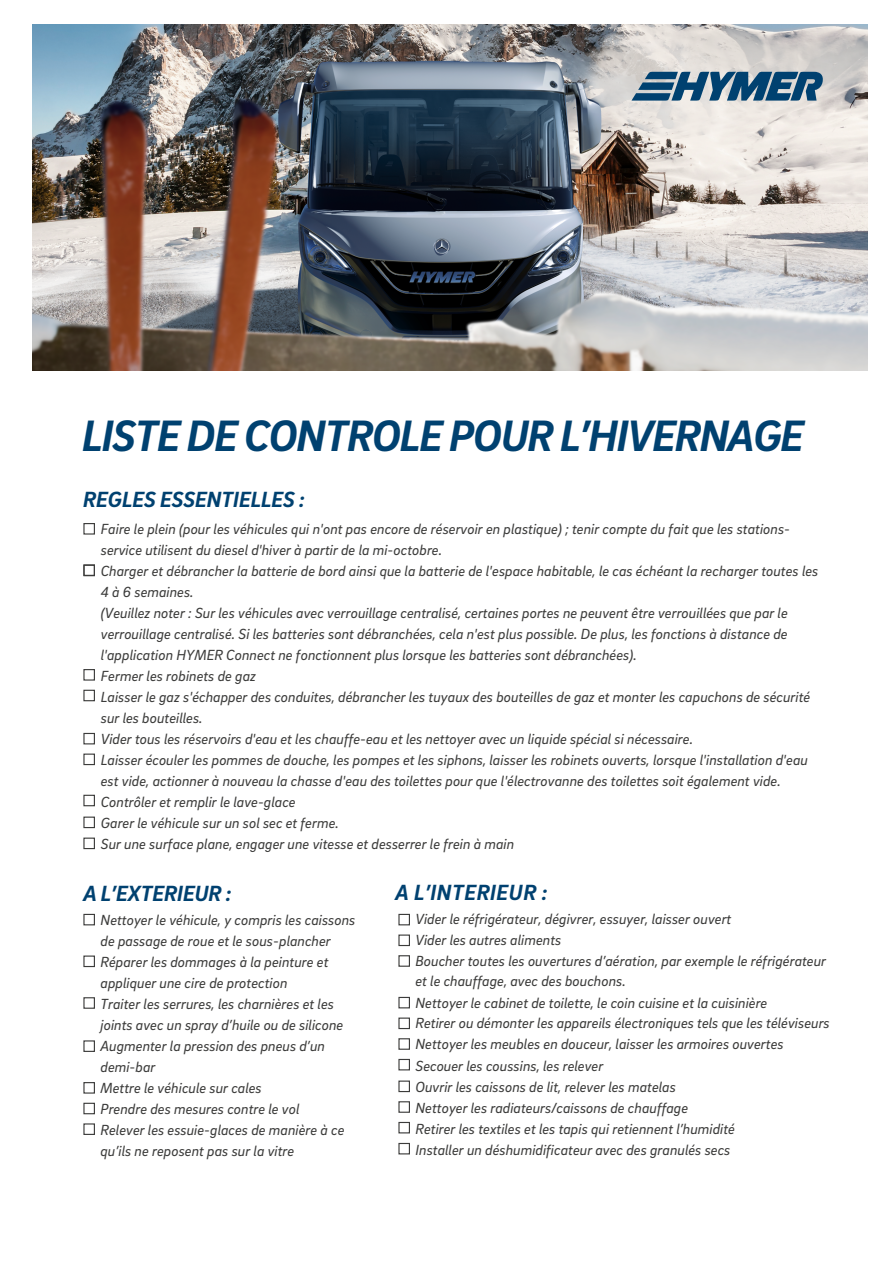
<style>
.page{position:relative;width:893px;height:1263px;background:#fff}
.page>*{position:absolute;margin:0;border:0;box-sizing:border-box;transform-origin:0 0}
.t1{font:italic 700 45px "Brix Sans";letter-spacing:-.03em;color:#004170}
.t2{font:italic 700 22.5px "Brix Sans";letter-spacing:-.005em;color:#004170}
.t3{font:italic 700 22.5px "Brix Sans";letter-spacing:.02em;color:#004170}
.t4{font:italic 15px/21px "Brix Sans";color:#3c3c3b}
</style>
<div class="page">
<img style="left:32px;top:24px;width:836px;height:346px">
<svg style="left:631px;top:72px;width:193px;height:29px;background:#4d7693"></svg>
<div style="left:83px;top:690px;width:12px;height:11px;border:1px solid #3c3c3b"></div>
<div style="left:83px;top:733px;width:12px;height:11px;border:1px solid #3c3c3b"></div>
<div style="left:83px;top:753px;width:12px;height:12px;border:1px solid #3c3c3b"></div>
<div style="left:83px;top:669px;width:12px;height:12px;border:1px solid #3c3c3b"></div>
<div style="left:83px;top:564px;width:12px;height:12px;border:1px solid #3c3c3b"></div>
<div style="left:83px;top:523px;width:12px;height:12px;border:1px solid #3c3c3b"></div>
<div style="left:83px;top:816px;width:12px;height:12px;border:1px solid #3c3c3b"></div>
<div style="left:83px;top:1082px;width:12px;height:11px;border:1px solid #3c3c3b"></div>
<div style="left:83px;top:1103px;width:12px;height:11px;border:1px solid #3c3c3b"></div>
<div style="left:83px;top:1123px;width:12px;height:12px;border:1px solid #3c3c3b"></div>
<div style="left:83px;top:1040px;width:12px;height:12px;border:1px solid #3c3c3b"></div>
<div style="left:83px;top:955px;width:12px;height:12px;border:1px solid #3c3c3b"></div>
<div style="left:83px;top:997px;width:12px;height:12px;border:1px solid #3c3c3b"></div>
<div style="left:83px;top:914px;width:12px;height:11px;border:1px solid #3c3c3b"></div>
<div style="left:83px;top:795px;width:12px;height:11px;border:1px solid #3c3c3b"></div>
<div style="left:398px;top:1017px;width:12px;height:12px;border:1px solid #3c3c3b"></div>
<div style="left:398px;top:1038px;width:12px;height:12px;border:1px solid #3c3c3b"></div>
<div style="left:398px;top:1059px;width:12px;height:11px;border:1px solid #3c3c3b"></div>
<div style="left:398px;top:997px;width:12px;height:11px;border:1px solid #3c3c3b"></div>
<div style="left:398px;top:934px;width:12px;height:12px;border:1px solid #3c3c3b"></div>
<div style="left:398px;top:955px;width:12px;height:12px;border:1px solid #3c3c3b"></div>
<div style="left:398px;top:914px;width:12px;height:11px;border:1px solid #3c3c3b"></div>
<div style="left:398px;top:1080px;width:12px;height:12px;border:1px solid #3c3c3b"></div>
<div style="left:398px;top:1101px;width:12px;height:12px;border:1px solid #3c3c3b"></div>
<div style="left:398px;top:1122px;width:12px;height:11px;border:1px solid #3c3c3b"></div>
<div style="left:83px;top:837px;width:12px;height:12px;border:1px solid #3c3c3b"></div>
<div style="left:398px;top:1143px;width:12px;height:11px;border:1px solid #3c3c3b"></div>
<h1 class="t1" style="left:82px;top:406px;width:723px">LISTE DE CONTROLE POUR L’HIVERNAGE</h1>
<h2 class="t2" style="left:83px;top:484px;width:223px">REGLES ESSENTIELLES :</h2>
<p class="t4" style="left:101px;top:517px;width:719px">Faire le plein (pour les véhicules qui n'ont pas encore de réservoir en plastique) ; tenir compte du fait que les stations&shy;service utilisent du diesel d'hiver à partir de la mi-octobre.<br>Charger et débrancher la batterie de bord ainsi que la batterie de l'espace habitable, le cas échéant la recharger toutes les 4 à 6 semaines.<br>(Veuillez noter : Sur les véhicules avec verrouillage centralisé, certaines portes ne peuvent être verrouillées que par le verrouillage centralisé. Si les batteries sont débranchées, cela n'est plus possible. De plus, les fonctions à distance de l'application HYMER Connect ne fonctionnent plus lorsque les batteries sont débranchées).<br>Fermer les robinets de gaz<br>Laisser le gaz s'échapper des conduites, débrancher les tuyaux des bouteilles de gaz et monter les capuchons de sécurité sur les bouteilles.<br>Vider tous les réservoirs d'eau et les chauffe-eau et les nettoyer avec un liquide spécial si nécessaire.<br>Laisser écouler les pommes de douche, les pompes et les siphons, laisser les robinets ouverts, lorsque l'installation d'eau est vide, actionner à nouveau la chasse d'eau des toilettes pour que l'électrovanne des toilettes soit également vide.<br>Contrôler et remplir le lave-glace<br>Garer le véhicule sur un sol sec et ferme.<br>Sur une surface plane, engager une vitesse et desserrer le frein à main</p>
<h2 class="t2" style="left:83px;top:879px;width:150px">A L’EXTERIEUR :</h2>
<p class="t4" style="left:101px;top:909px;width:256px">Nettoyer le véhicule, y compris les caissons de passage de roue et le sous-plancher Réparer les dommages à la peinture et appliquer une cire de protection<br>Traiter les serrures, les charnières et les joints avec un spray d’huile ou de silicone Augmenter la pression des pneus d’un demi-bar<br>Mettre le véhicule sur cales<br>Prendre des mesures contre le vol<br>Relever les essuie-glaces de manière à ce qu’ils ne reposent pas sur la vitre</p>
<h2 class="t3" style="left:396px;top:878px;width:153px">A L’INTERIEUR :</h2>
<p class="t4" style="left:415px;top:908px;width:412px">Vider le réfrigérateur, dégivrer, essuyer, laisser ouvert<br>Vider les autres aliments<br>Boucher toutes les ouvertures d’aération, par exemple le réfrigérateur</p>
<p class="t4" style="left:415px;top:969px;width:353px;line-height:22.4px">et le chauffage, avec des bouchons.<br>Nettoyer le cabinet de toilette, le coin cuisine et la cuisinière</p>
<p class="t4" style="left:415px;top:1012px;width:416px">Retirer ou démonter les appareils électroniques tels que les téléviseurs<br>Nettoyer les meubles en douceur, laisser les armoires ouvertes</p>
<p class="t4" style="left:415px;top:1055px;width:321px">Secouer les coussins, les relever<br>Ouvrir les caissons de lit, relever les matelas<br>Nettoyer les radiateurs/caissons de chauffage<br>Retirer les textiles et les tapis qui retiennent l’humidité Installer un déshumidificateur avec des granulés secs</p>
</div>
